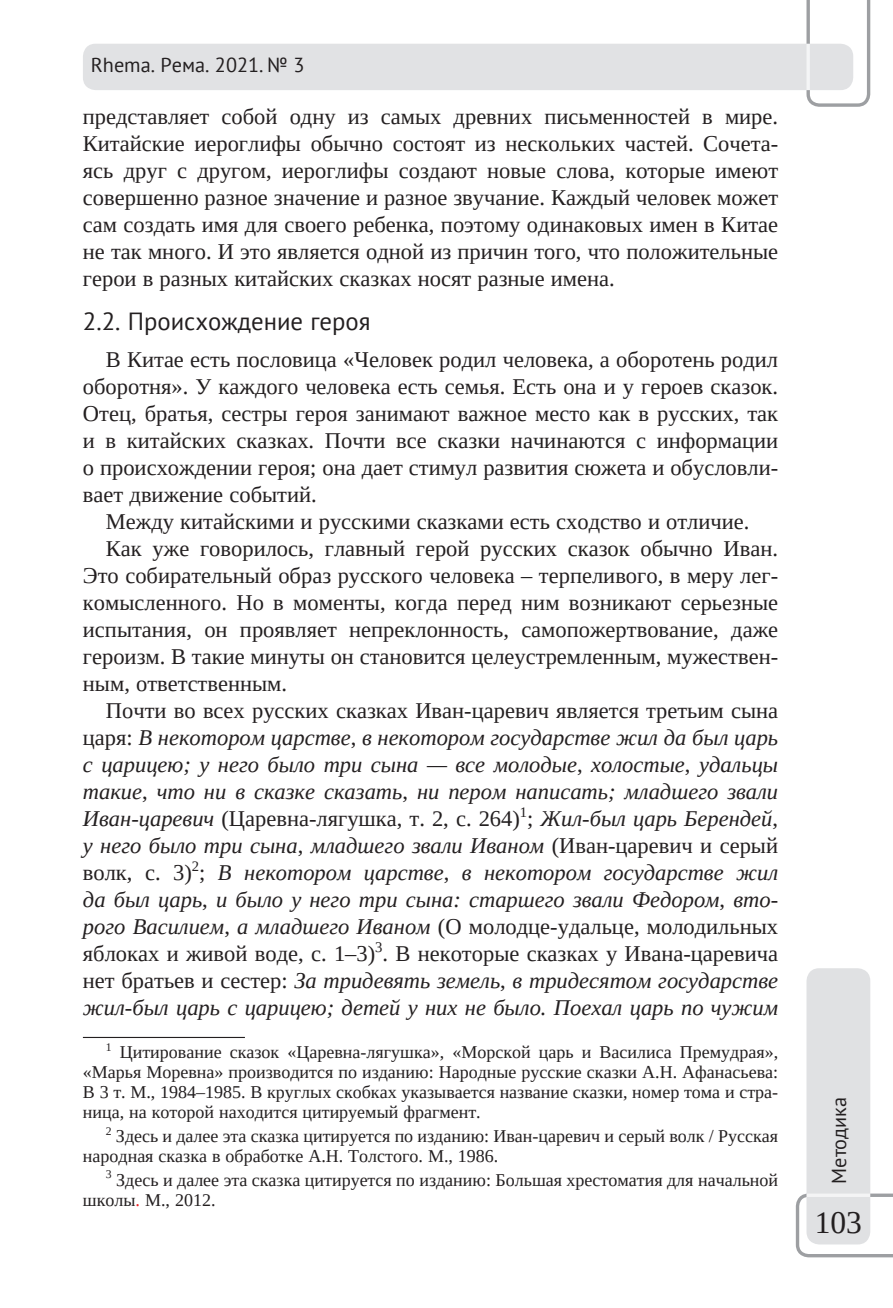
<style>
.page{position:relative;width:893px;height:1308px;background:#fff}
.page>*{position:absolute;margin:0;border:0;box-sizing:border-box;transform-origin:0 0}
.t1{font:31.5px "Liberation Serif";color:#231f20}
.t2{font:24.75px "PT Sans";color:#231f20}
.t3{font:22.5px/27px "Liberation Serif";color:#231f20;text-align:justify}
.t4{font:italic 22.5px "Liberation Serif";color:#231f20}
.t5{font:20.25px "PT Sans";color:#231f20}
.t6{font:18px/20.2px "Liberation Serif";color:#231f20}
.s1{font-style:normal}
.s2{font-style:italic}
.s3{color:#ee1f23}
</style>
<div class="page">
<div style="left:806px;top:968px;width:64px;height:276px;background:#e0e1e3;border-radius:13px"></div>
<svg style="left:796px;top:1193px;width:97px;height:64px"></svg>
<div style="left:83px;top:44px;width:770px;height:46px;background:#e1e2e4;border-radius:13px"></div>
<svg style="left:806px;top:0;width:64px;height:107px"></svg>
<hr style="left:83px;top:1036px;width:162px;height:2px;background:#231f20">
<p class="t5" style="left:91px;top:52px;width:215px">Rhema. Рема. 2021. № 3</p>
<p class="t3" style="left:83px;top:103px;width:697px">представляет собой одну из самых древних письменностей в мире.<br>Китайские иероглифы обычно состоят из нескольких частей. Сочета&shy;ясь друг с другом, иероглифы создают новые слова, которые имеют совершенно разное значение и разное звучание. Каждый человек может сам создать имя для своего ребенка, поэтому одинаковых имен в Китае не так много. И это является одной из причин того, что положительные герои в разных китайских сказках носят разные имена.</p>
<p class="t2" style="left:83px;top:305px;width:289px">2.2. Происхождение героя</p>
<p class="t3" style="left:83px;top:345px;width:697px;text-indent:23px">В Китае есть пословица «Человек родил человека, а оборотень родил оборотня». У каждого человека есть семья. Есть она и у героев сказок.<br>Отец, братья, сестры героя занимают важное место как в русских, так и в китайских сказках. Почти все сказки начинаются с информации о происхождении героя; она дает стимул развития сюжета и обусловли&shy;вает движение событий.</p>
<p class="t3" style="left:106px;top:507px;width:645px">Между китайскими и русскими сказками есть сходство и отличие.</p>
<p class="t3" style="left:106px;top:534px;width:674px">Как уже говорилось, главный герой русских сказок обычно Иван.</p>
<p class="t3" style="left:83px;top:561px;width:697px">Это собирательный образ русского человека – терпеливого, в меру лег-</p>
<p class="t3" style="left:83px;top:588px;width:697px">комысленного. Но в моменты, когда перед ним возникают серьезные</p>
<p class="t3" style="left:83px;top:615px;width:697px">испытания, он проявляет непреклонность, самопожертвование, даже</p>
<p class="t3" style="left:83px;top:642px;width:697px">героизм. В такие минуты он становится целеустремленным, мужествен-</p>
<p class="t3" style="left:83px;top:669px;width:206px">ным, ответственным.</p>
<p class="t3" style="left:106px;top:696px;width:674px">Почти во всех русских сказках Иван-царевич является третьим сына</p>
<p class="t4" style="left:83px;top:722px;width:697px"><span class="s1">царя:</span> В некотором царстве<span class="s1">,</span> в некотором государстве жил да был царь</p>
<p class="t4" style="left:83px;top:749px;width:697px">с царицею; у него было три сына — все молодые<span class="s1">,</span> холостые<span class="s1">,</span> удальцы</p>
<p class="t4" style="left:83px;top:776px;width:697px">такие<span class="s1">,</span> что ни в сказке сказать<span class="s1">,</span> ни пером написать; младшего звали</p>
<p class="t4" style="left:83px;top:803px;width:697px">Иван-царевич <span class="s1">(Царевна-лягушка, т. 2, с. 264)</span><sup>1</sup><span class="s1">;</span> Жил-был царь Берендей<span class="s1">,</span></p>
<p class="t4" style="left:83px;top:830px;width:697px">у него было три сына<span class="s1">,</span> младшего звали Иваном <span class="s1">(Иван-царевич и серый</span></p>
<p class="t4" style="left:83px;top:857px;width:697px"><span class="s1">волк, с. 3)</span><sup>2</sup><span class="s1">;</span> В некотором царстве<span class="s1">,</span> в некотором государстве жил</p>
<p class="t4" style="left:83px;top:884px;width:697px">да был царь<span class="s1">,</span> и было у него три сына: старшего звали Федором<span class="s1">,</span> вто-</p>
<p class="t3" style="left:83px;top:912px;width:697px"><span class="s2">рого Василием</span>, <span class="s2">а младшего Иваном</span> (О молодце-удальце, молодильных</p>
<p class="t3" style="left:83px;top:939px;width:697px">яблоках и живой воде, с. 1–3)<sup>3</sup>. В некоторые сказках у Ивана-царевича</p>
<p class="t4" style="left:83px;top:965px;width:697px"><span class="s1">нет братьев и сестер:</span> За тридевять земель<span class="s1">,</span> в тридесятом государстве</p>
<p class="t4" style="left:83px;top:992px;width:697px">жил-был царь с царицею; детей у них не было. Поехал царь по чужим</p>
<p class="t6" style="left:83px;top:1041px;width:697px;text-align:justify;text-indent:23px"><sup>1</sup> Цитирование сказок «Царевна-лягушка», «Морской царь и Василиса Премудрая», «Марья Моревна» производится по изданию: Народные русские сказки А.Н. Афанасьева:<br>В 3 т. М., 1984–1985. В круглых скобках указывается название сказки, номер тома и стра&shy;ница, на которой находится цитируемый фрагмент.</p>
<p class="t6" style="left:83px;top:1125px;width:697px;text-indent:23px"><sup>2</sup> Здесь и далее эта сказка цитируется по изданию: Иван-царевич и серый волк / Русская народная сказка в обработке А.Н. Толстого. М., 1986.</p>
<p class="t6" style="left:83px;top:1169px;width:697px;text-indent:23px"><sup>3</sup> Здесь и далее эта сказка цитируется по изданию: Большая хрестоматия для начальной школы<span class="s3">.</span> М., 2012.</p>
<p class="t5" style="left:826px;top:1183px;width:88px;rotate:-90deg">Методика</p>
<h1 class="t1" style="left:815px;top:1201px;width:49px">103</h1>
</div>
